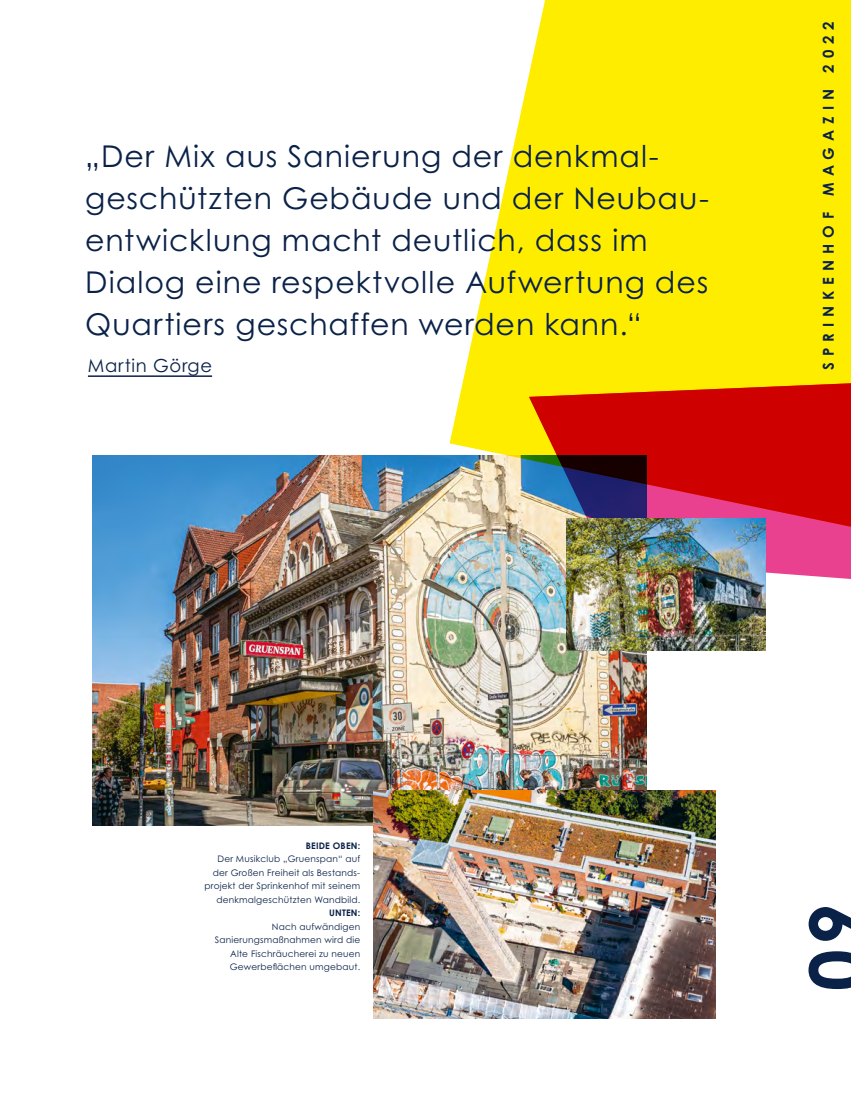
<style>
.page{position:relative;width:851px;height:1106px;background:#fff}
.page>*{position:absolute;margin:0;border:0;box-sizing:border-box;transform-origin:0 0}
.t1{font:700 75px "Century Gothic Pro";color:#0a2148}
.t2{font:30px/42px "Century Gothic Pro";letter-spacing:.03em;color:#0a2148}
.t3{font:18px "Century Gothic Pro";letter-spacing:.04em;color:#0a2148}
.t4{font:700 15px "Century Gothic Pro";letter-spacing:.4em;color:#0a2148}
.t5{font:9px/13.5px "Century Gothic Pro";letter-spacing:.02em;color:#0a2148;text-align:right}
.t6{font:700 9px "Century Gothic Pro";letter-spacing:.02em;color:#0a2148}
</style>
<div class="page">
<img style="left:92px;top:456px;width:554px;height:369px">
<img style="left:373px;top:790px;width:342px;height:228px">
<svg style="left:449px;top:0;width:401px;height:527px;background:#fded27"></svg>
<img style="left:529px;top:380px;width:321px;height:218px">
<svg style="left:529px;top:381px;width:321px;height:146px;background:#bb251d"></svg>
<hr style="left:88px;top:375px;width:124px;height:2px;background:#0a2148">
<img style="left:566px;top:518px;width:199px;height:132px">
<h2 class="t2" style="left:85px;top:134px;width:624px">„Der Mix aus Sanierung der denkmal&shy;geschützten Gebäude und der Neubau&shy;entwicklung macht deutlich, dass im Dialog eine respektvolle Aufwertung des Quartiers geschaffen werden kann.“</h2>
<h3 class="t3" style="left:88px;top:354px;width:126px">Martin Görge</h3>
<h3 class="t4" style="left:819px;top:370px;width:350px;rotate:-90deg">SPRINKENHOF MAGAZIN 2022</h3>
<p class="t6" style="left:306px;top:839px;width:56px">BEIDE OBEN:</p>
<p class="t5" style="left:205px;top:852px;width:157px">Der Musikclub „Gruenspan“ auf der Großen Freiheit als Bestands&shy;projekt der Sprinkenhof mit seinem denkmalgeschützten Wandbild.</p>
<p class="t6" style="left:329px;top:907px;width:32px">UNTEN:</p>
<p class="t5" style="left:215px;top:919px;width:147px">Nach aufwändigen<br>Sanierungsmaßnahmen wird die<br>Alte Fischräucherei zu neuen<br>Gewerbeflächen umgebaut.</p>
<h1 class="t1" style="left:789px;top:991px;width:89px;rotate:-90deg">09</h1>
</div>
